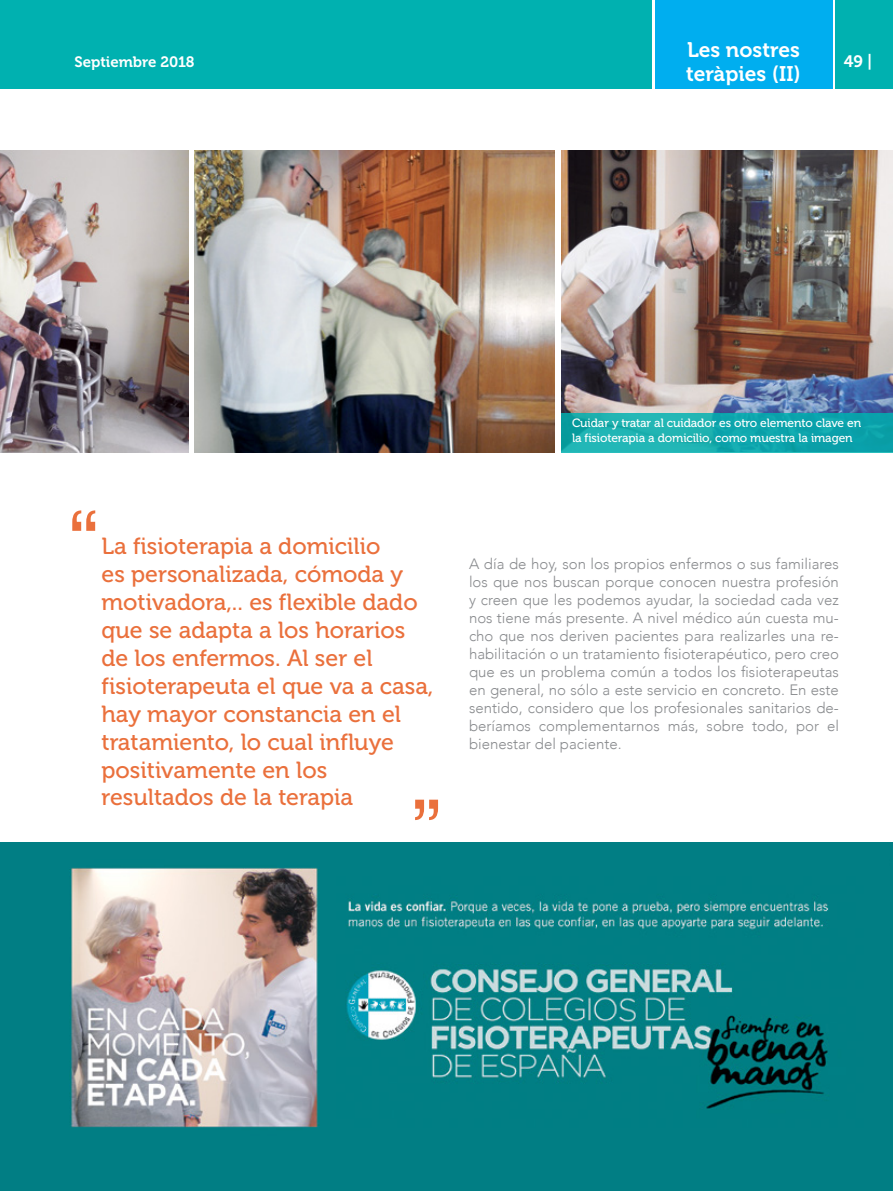
<style>
.page{position:relative;width:893px;height:1191px;background:#fff}
.page>*{position:absolute;margin:0;border:0;box-sizing:border-box;transform-origin:0 0}
.t1{font:23.25px/27.9px "Museo 500";color:#ea703c}
.t2{font:21px/24px "Museo 700";color:#fff}
.t3{font:16.5px "Museo 700";color:#00aeef}
.t4{font:300 15px/18px "Avenir";color:#898b8e;text-align:justify}
.t5{font:15px "Museo 700";color:#fff}
.t6{font:12px/14.4px "Museo 500";letter-spacing:-.01em;color:#fff}
.s1{color:#fff}
</style>
<div class="page">
<div style="left:655px;top:0;width:177px;height:89px;background:#00aeef"></div>
<div style="left:0;top:0;width:652px;height:89px;background:#00b1b0"></div>
<div style="left:836px;top:0;width:57px;height:89px;background:#00b1b0"></div>
<img style="left:0;top:151px;width:188px;height:301px">
<img style="left:194px;top:151px;width:361px;height:301px">
<svg style="left:415px;top:799px;width:23px;height:21px"></svg>
<svg style="left:72px;top:510px;width:23px;height:21px"></svg>
<img style="left:0;top:842px;width:893px;height:349px">
<img style="left:562px;top:151px;width:331px;height:261px">
<svg style="left:561px;top:412px;width:332px;height:40px;background:#16a9ae"></svg>
<h2 class="t2" style="left:686px;top:38px;width:116px">Les nostres teràpies (II)</h2>
<p class="t5" style="left:74px;top:54px;width:122px">Septiembre 2018</p>
<p class="t3" style="left:813px;top:51px;width:61px">49 | <span class="s1">49 |</span></p>
<p class="t6" style="left:572px;top:416px;width:291px">Cuidar y tratar al cuidador es otro elemento clave en la fisioterapia a domicilio, como muestra la imagen</p>
<p class="t1" style="left:101px;top:532px;width:334px">La fisioterapia a domicilio<br>es personalizada, cómoda y motivadora,.. es flexible dado que se adapta a los horarios de los enfermos. Al ser el fisioterapeuta el que va a casa, hay mayor constancia en el tratamiento, lo cual influye positivamente en los resultados de la terapia</p>
<p class="t4" style="left:469px;top:555px;width:371px">A día de hoy, son los propios enfermos o sus familiares los que nos buscan porque conocen nuestra profesión y creen que les podemos ayudar, la sociedad cada vez nos tiene más presente. A nivel médico aún cuesta mu&shy;cho que nos deriven pacientes para realizarles una re&shy;habilitación o un tratamiento fisioterapéutico, pero creo que es un problema común a todos los fisioterapeutas en general, no sólo a este servicio en concreto. En este sentido, considero que los profesionales sanitarios de&shy;beríamos complementarnos más, sobre todo, por el bienestar del paciente.</p>
</div>
